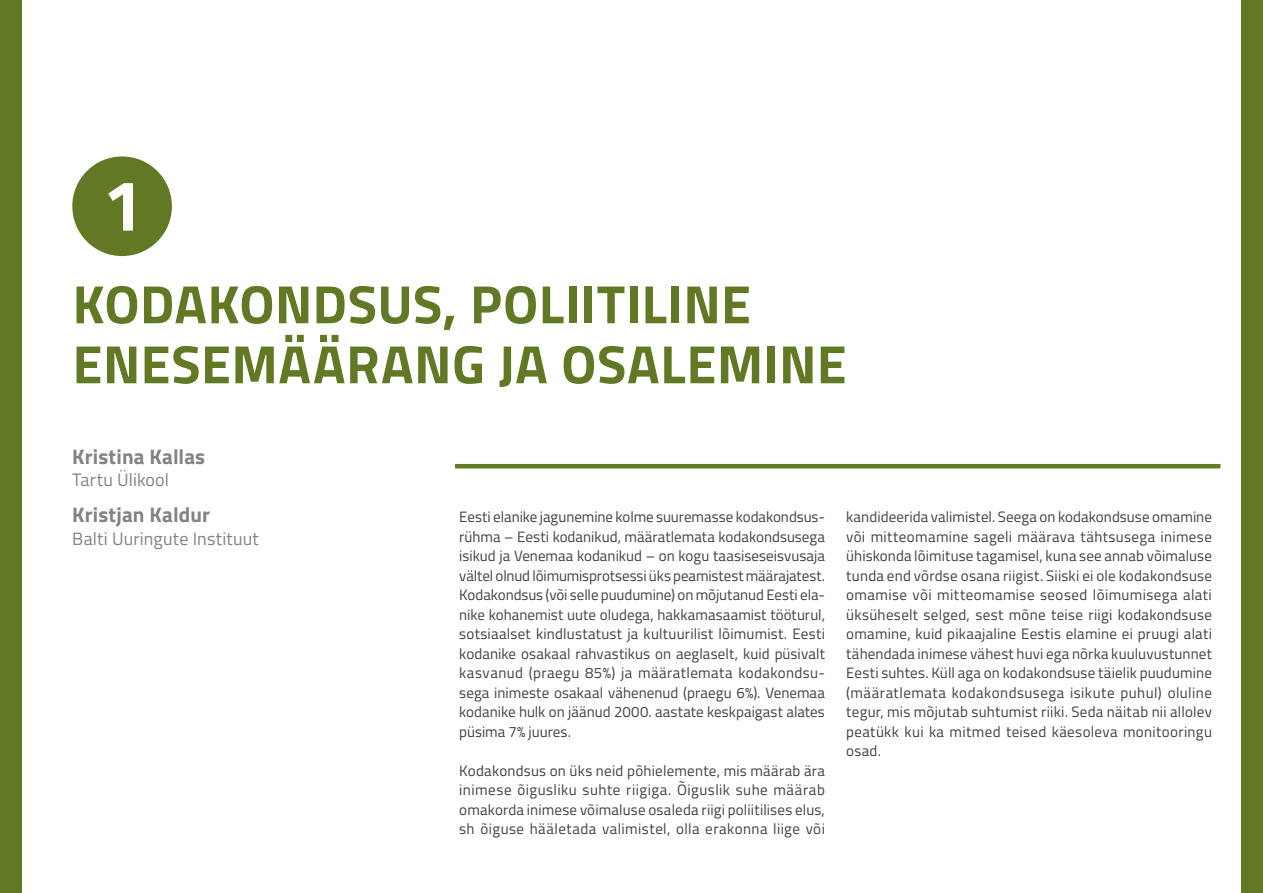
<style>
.page{position:relative;width:1263px;height:893px;background:#fff}
.page>*{position:absolute;margin:0;border:0;box-sizing:border-box;transform-origin:0 0}
.t1{font:700 72px "Titillium Web";color:#fff}
.t2{font:700 54px/60px "Titillium Web";letter-spacing:.01em;color:#617925}
.t3{font:700 21px "Titillium Web";letter-spacing:.01em;color:#838383}
.t4{font:18px "Titillium Web";letter-spacing:.01em;color:#838383}
.t5{font:15px/19.5px "Titillium Web";letter-spacing:.02em;color:#414141;text-align:justify}
</style>
<div class="page">
<div style="left:0;top:0;width:21px;height:893px;background:#617925"></div>
<div style="left:1242px;top:0;width:21px;height:893px;background:#617925"></div>
<div style="left:72px;top:156px;width:100px;height:100px;background:#617925;border-radius:50%"></div>
<hr style="left:455px;top:464px;width:765px;height:4px;background:#617925">
<h1 class="t1" style="left:103px;top:150px;width:42px">1</h1>
<h2 class="t2" style="left:73px;top:272px;width:775px">KODAKONDSUS, POLIITILINE<br>ENESEMÄÄRANG JA OSALEMINE</h2>
<h3 class="t3" style="left:72px;top:440px;width:134px">Kristina Kallas</h3>
<p class="t4" style="left:72px;top:467px;width:98px">Tartu Ülikool</p>
<h3 class="t3" style="left:72px;top:499px;width:139px">Kristjan Kaldur</h3>
<p class="t4" style="left:72px;top:525px;width:188px">Balti Uuringute Instituut</p>
<p class="t5" style="left:459px;top:506px;width:367px">Eesti elanike jagunemine kolme suuremasse kodakondsus&shy;rühma – Eesti kodanikud, määratlemata kodakondsusega isikud ja Venemaa kodanikud – on kogu taasiseseisvusaja vältel olnud lõimumisprotsessi üks peamistest määrajatest.<br>Kodakondsus (või selle puudumine) on mõjutanud Eesti ela&shy;nike kohanemist uute oludega, hakkamasaamist tööturul, sotsiaalset kindlustatust ja kultuurilist lõimumist. Eesti kodanike osakaal rahvastikus on aeglaselt, kuid püsivalt kasvanud (praegu 85%) ja määratlemata kodakondsu&shy;sega inimeste osakaal vähenenud (praegu 6%). Venemaa kodanike hulk on jäänud 2000. aastate keskpaigast alates püsima 7% juures.</p>
<p class="t5" style="left:459px;top:760px;width:367px">Kodakondsus on üks neid põhielemente, mis määrab ära inimese õigusliku suhte riigiga. Õiguslik suhe määrab omakorda inimese võimaluse osaleda riigi poliitilises elus, sh õiguse hääletada valimistel, olla erakonna liige või</p>
<p class="t5" style="left:846px;top:506px;width:367px">kandideerida valimistel. Seega on kodakondsuse omamine või mitteomamine sageli määrava tähtsusega inimese ühiskonda lõimituse tagamisel, kuna see annab võimaluse tunda end võrdse osana riigist. Siiski ei ole kodakondsuse omamise või mitteomamise seosed lõimumisega alati üksüheselt selged, sest mõne teise riigi kodakondsuse omamine, kuid pikaajaline Eestis elamine ei pruugi alati tähendada inimese vähest huvi ega nõrka kuuluvustunnet Eesti suhtes. Küll aga on kodakondsuse täielik puudumine (määratlemata kodakondsusega isikute puhul) oluline tegur, mis mõjutab suhtumist riiki. Seda näitab nii allolev peatükk kui ka mitmed teised käesoleva monitooringu osad.</p>
</div>
